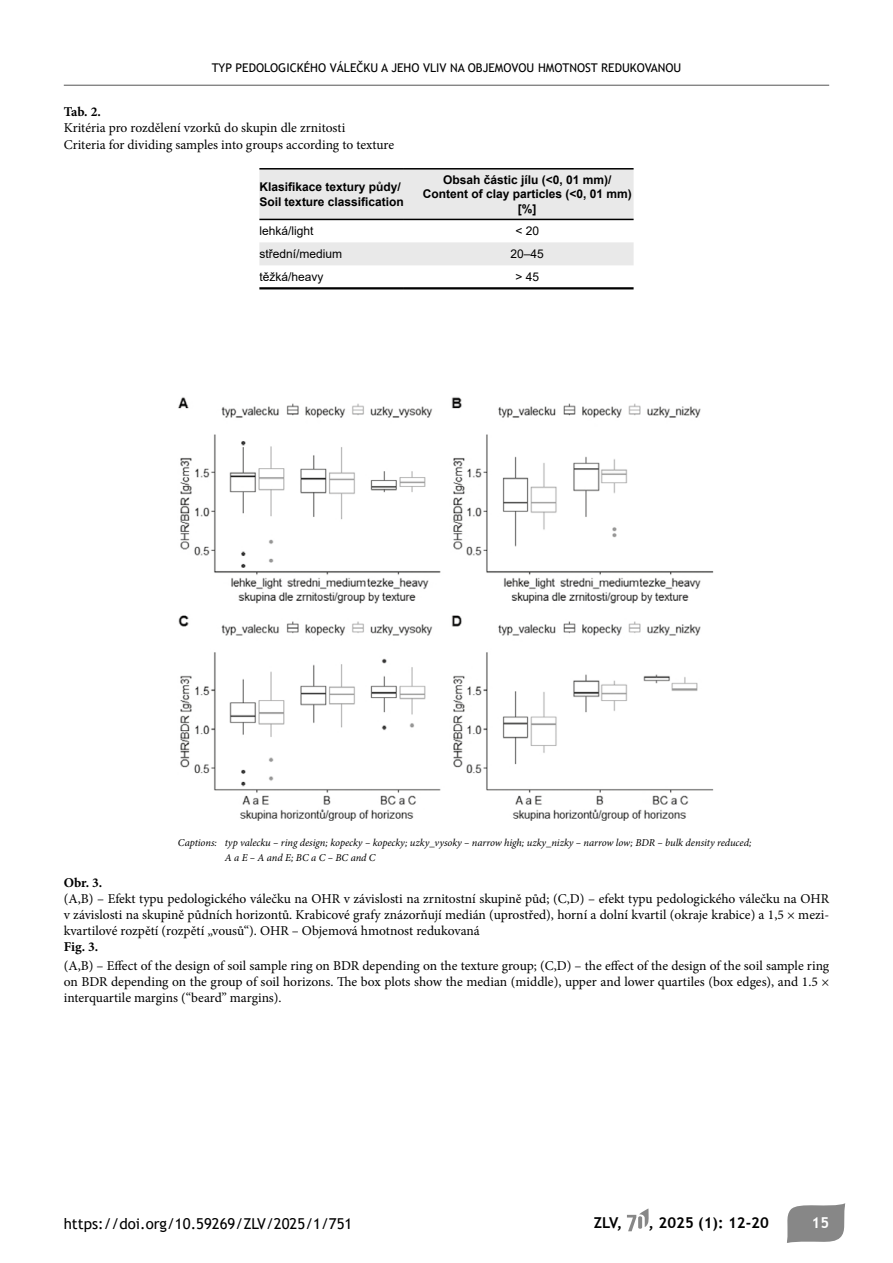
<style>
.page{position:relative;width:893px;height:1263px;background:#fff}
.page>*{position:absolute;margin:0;border:0;box-sizing:border-box;transform-origin:0 0}
.t1{font:15px "Trebuchet MS";color:#000}
.t2{font:700 15px "Trebuchet MS";color:#000}
.t3{font:700 15px "Trebuchet MS";color:#fff}
.t4{font:13.5px/16.2px "Minion Pro";letter-spacing:-.005em;color:#000;text-align:justify}
.t5{font:700 13.5px "Minion Pro";letter-spacing:-.005em;color:#000}
.t6{font:700 12px/14.4px "Arial";color:#000}
.t7{font:12px "Trebuchet MS";color:#000}
.t8{font:12px "Arial";color:#000}
.t9{font:italic 10.5px/15px "Minion Pro";letter-spacing:-.005em;color:#000}
</style>
<div class="page">
<hr style="left:64px;top:85px;width:765px;height:1px;background:#000">
<svg style="left:787px;top:1203px;width:59px;height:40px;background:#999"></svg>
<svg style="left:627px;top:1208px;width:22px;height:23px"></svg>
<svg style="left:259px;top:170px;width:375px;height:95px"></svg>
<hr style="left:259px;top:287px;width:145px;height:2px;background:#000">
<hr style="left:404px;top:287px;width:230px;height:2px;background:#000">
<hr style="left:259px;top:168px;width:145px;height:2px;background:#000">
<hr style="left:404px;top:168px;width:230px;height:2px;background:#000">
<hr style="left:259px;top:219px;width:145px;height:1px;background:#000">
<hr style="left:404px;top:219px;width:230px;height:1px;background:#000">
<img style="left:178px;top:397px;width:536px;height:424px">
<p class="t7" style="left:212px;top:60px;width:471px">TYP PEDOLOGICKÉHO VÁLEČKU A JEHO VLIV NA OBJEMOVOU HMOTNOST REDUKOVANOU</p>
<p class="t5" style="left:64px;top:102px;width:39px">Tab. 2.</p>
<p class="t4" style="left:64px;top:120px;width:332px">Kritéria pro rozdělení vzorků do skupin dle zrnitosti<br>Criteria for dividing samples into groups according to texture</p>
<p class="t6" style="left:259px;top:180px;width:146px">Klasifikace textury půdy/<br>Soil texture classification</p>
<p class="t6" style="left:423px;top:173px;width:211px;text-align:center">Obsah částic jílu (&lt;0, 01 mm)/<br>Content of clay particles (&lt;0, 01 mm) [%]</p>
<p class="t8" style="left:259px;top:223px;width:56px">lehká/light</p>
<p class="t8" style="left:515px;top:223px;width:25px">&lt; 20</p>
<p class="t8" style="left:259px;top:246px;width:84px">střední/medium</p>
<p class="t8" style="left:511px;top:246px;width:35px">20–45</p>
<p class="t8" style="left:259px;top:269px;width:66px">těžká/heavy</p>
<p class="t8" style="left:515px;top:269px;width:25px">&gt; 45</p>
<p class="t9" style="left:225px;top:835px;width:528px;text-indent:-47px">Captions: typ valecku – ring design; kopecky – kopecky; uzky_vysoky – narrow high; uzky_nizky – narrow low; BDR – bulk density reduced;<br>A a E – A and E; BC a C – BC and C</p>
<p class="t5" style="left:64px;top:873px;width:40px">Obr. 3.</p>
<p class="t4" style="left:64px;top:890px;width:767px">(A,B) – Efekt typu pedologického válečku na OHR v závislosti na zrnitostní skupině půd; (C,D) – efekt typu pedologického válečku na OHR v závislosti na skupině půdních horizontů. Krabicové grafy znázorňují medián (uprostřed), horní a dolní kvartil (okraje krabice) a 1,5 × mezi&shy;kvartilové rozpětí (rozpětí „vousů“). OHR – Objemová hmotnost redukovaná</p>
<p class="t5" style="left:64px;top:938px;width:36px">Fig. 3.</p>
<p class="t4" style="left:64px;top:957px;width:767px">(A,B) – Effect of the design of soil sample ring on BDR depending on the texture group; (C,D) – the effect of the design of the soil sample ring on BDR depending on the group of soil horizons. The box plots show the median (middle), upper and lower quartiles (box edges), and 1.5 × interquartile margins (“beard” margins).</p>
<p class="t1" style="left:64px;top:1214px;width:290px">https://doi.org/10.59269/ZLV/2025/1/751</p>
<p class="t2" style="left:594px;top:1213px;width:30px">ZLV,</p>
<p class="t2" style="left:649px;top:1213px;width:122px">, 2025 (1): 12-20</p>
<p class="t3" style="left:812px;top:1213px;width:19px">15</p>
</div>
